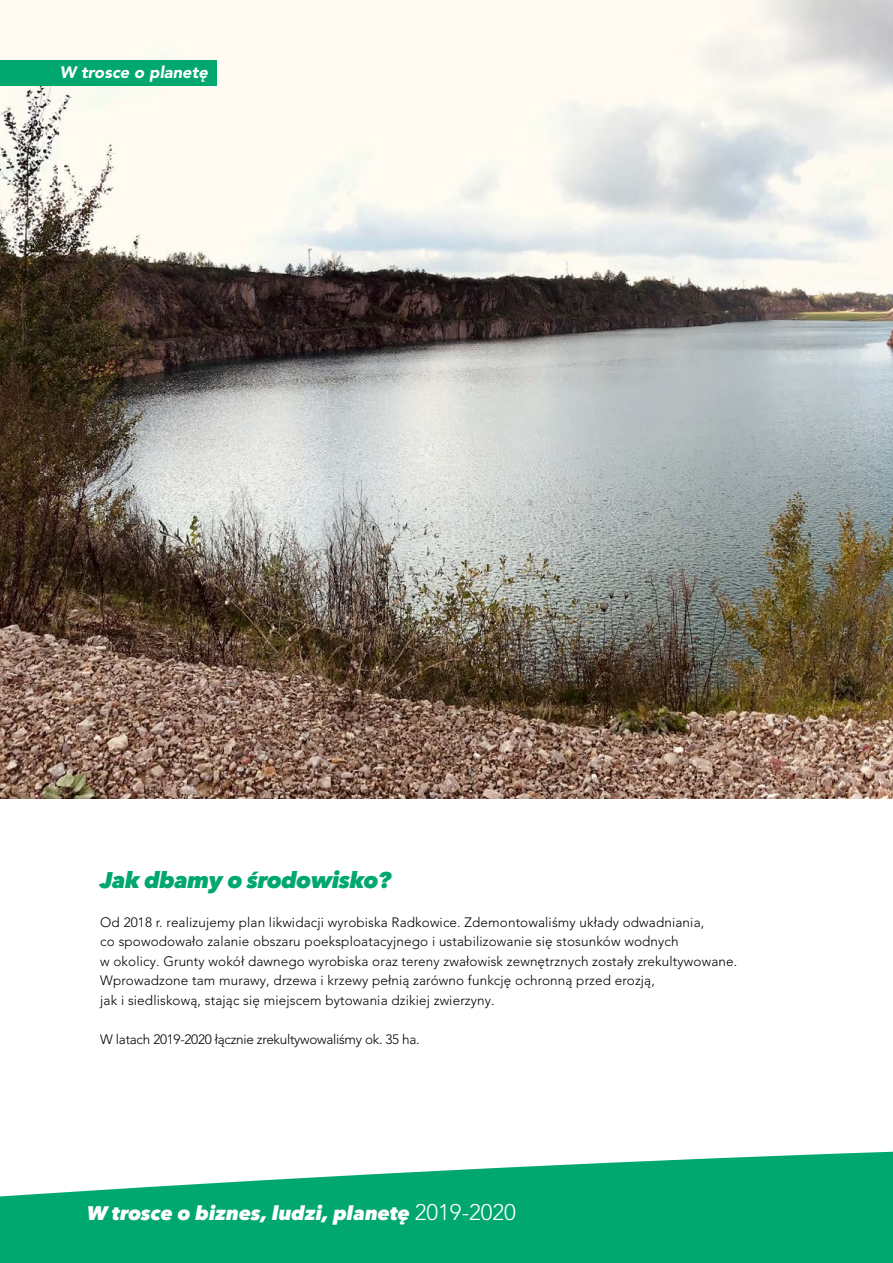
<style>
.page{position:relative;width:893px;height:1263px;background:#fff}
.page>*{position:absolute;margin:0;border:0;box-sizing:border-box;transform-origin:0 0}
.t1{font:italic 800 22.5px "Avenir Next LT Pro";letter-spacing:-.02em;color:#00a76e}
.t2{font:italic 800 19.5px "Avenir Next LT Pro";color:#fff}
.t3{font:italic 900 16.5px "Avenir LT Pro";color:#fff}
.t4{font:300 13.5px/19.5px "Avenir LT Pro";letter-spacing:.01em;color:#000}
.t5{font:300 13.5px "Avenir LT Pro";letter-spacing:-.02em;color:#000}
.s1{font-family:"Avenir LT Pro";font-weight:300;font-style:normal;font-size:22.5px}
</style>
<div class="page">
<img style="left:0;top:0;width:893px;height:799px">
<div style="left:0;top:60px;width:216px;height:25px;background:#00a76e"></div>
<svg style="left:0;top:1151px;width:893px;height:112px;fill:#00a76e"></svg>
<p class="t3" style="left:60px;top:63px;width:150px">W trosce o planetę</p>
<h1 class="t1" style="left:100px;top:866px;width:292px">Jak dbamy o środowisko?</h1>
<p class="t4" style="left:100px;top:912px;width:639px">Od 2018 r. realizujemy plan likwidacji wyrobiska Radkowice. Zdemontowaliśmy układy odwadniania,<br>co spowodowało zalanie obszaru poeksploatacyjnego i ustabilizowanie się stosunków wodnych<br>w okolicy. Grunty wokół dawnego wyrobiska oraz tereny zwałowisk zewnętrznych zostały zrekultywowane.<br>Wprowadzone tam murawy, drzewa i krzewy pełnią zarówno funkcję ochronną przed erozją,<br>jak i siedliskową, stając się miejscem bytowania dzikiej zwierzyny.</p>
<p class="t5" style="left:100px;top:1031px;width:321px">W latach 2019-2020 łącznie zrekultywowaliśmy ok. 35 ha.</p>
<h2 class="t2" style="left:87px;top:1201px;width:430px">W trosce o biznes, ludzi, planetę <span class="s1">2019-2020</span></h2>
</div>
